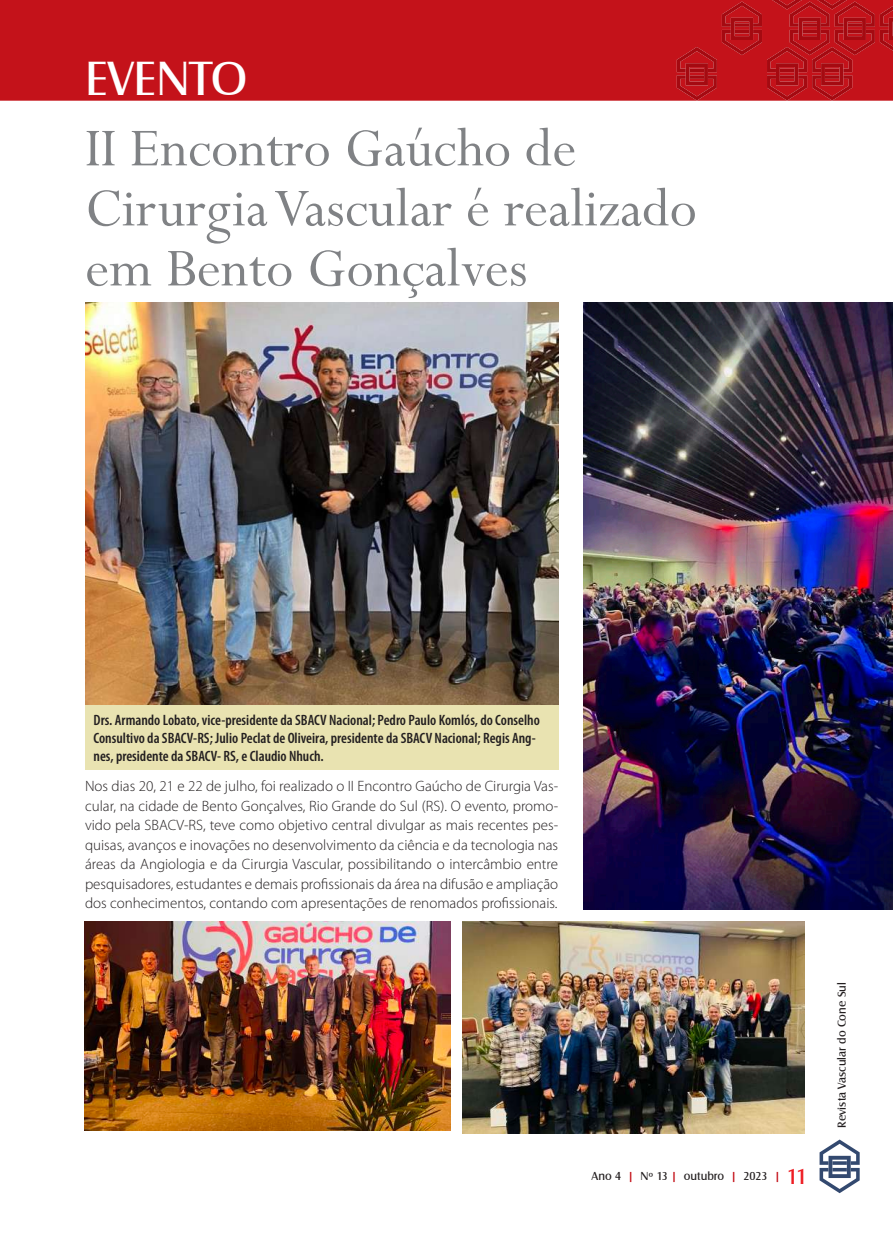
<style>
.page{position:relative;width:893px;height:1234px;background:#fff}
.page>*{position:absolute;margin:0;border:0;box-sizing:border-box;transform-origin:0 0}
.t1{font:60px/60px "Perpetua";color:#808285}
.t2{font:49.5px "Castle T";color:#fff}
.t3{font:300 15px/19.5px "Myriad Pro";color:#231f20;text-align:justify}
.t4{font:600 condensed 15px/18px "Myriad Pro";color:#231f20}
.t5{font:12px "Castle T";color:#231f20}
.s1{color:#c4121a}
.s2{font-size:22.5px;color:#ee1d23}
</style>
<div class="page">
<img style="left:84px;top:921px;width:366px;height:209px">
<img style="left:583px;top:302px;width:310px;height:607px">
<img style="left:463px;top:921px;width:341px;height:211px">
<img style="left:85px;top:302px;width:473px;height:403px">
<div style="left:85px;top:705px;width:473px;height:64px;background:#e9e3b1"></div>
<div style="left:0;top:0;width:677px;height:101px;background:#c4121a"></div>
<svg style="left:677px;top:0;width:216px;height:101px"></svg>
<svg style="left:819px;top:1139px;width:41px;height:53px"></svg>
<svg style="left:829px;top:744px;width:64px;height:145px"></svg>
<h2 class="t2" style="left:85px;top:51px;width:164px">EVENTO</h2>
<h1 class="t1" style="left:85px;top:117px;width:613px">II Encontro Gaúcho de<br>Cirurgia Vascular é realizado em Bento Gonçalves</h1>
<p class="t4" style="left:94px;top:711px;width:448px">Drs. Armando Lobato, vice-presidente da SBACV Nacional; Pedro Paulo Komlós, do Conselho<br>Consultivo da SBACV-RS; Julio Peclat de Oliveira, presidente da SBACV Nacional; Regis Ang&shy;nes, presidente da SBACV- RS, e Claudio Nhuch.</p>
<p class="t3" style="left:85px;top:776px;width:475px">Nos dias 20, 21 e 22 de julho, foi realizado o II Encontro Gaúcho de Cirurgia Vas&shy;cular, na cidade de Bento Gonçalves, Rio Grande do Sul (RS). O evento, promo&shy;vido pela SBACV-RS, teve como objetivo central divulgar as mais recentes pes&shy;quisas, avanços e inovações no desenvolvimento da ciência e da tecnologia nas áreas da Angiologia e da Cirurgia Vascular, possibilitando o intercâmbio entre pesquisadores, estudantes e demais profissionais da área na difusão e ampliação dos conhecimentos, contando com apresentações de renomados profissionais.</p>
<p class="t5" style="left:592px;top:1168px;width:217px">Ano 4 <span class="s1">|</span> Nº 13 <span class="s1">|</span> outubro <span class="s1">|</span> 2023 <span class="s1">|</span> <span class="s2">11</span></p>
<p class="t5" style="left:835px;top:1127px;width:147px;rotate:-90deg">Revista Vascular do Cone Sul</p>
</div>
